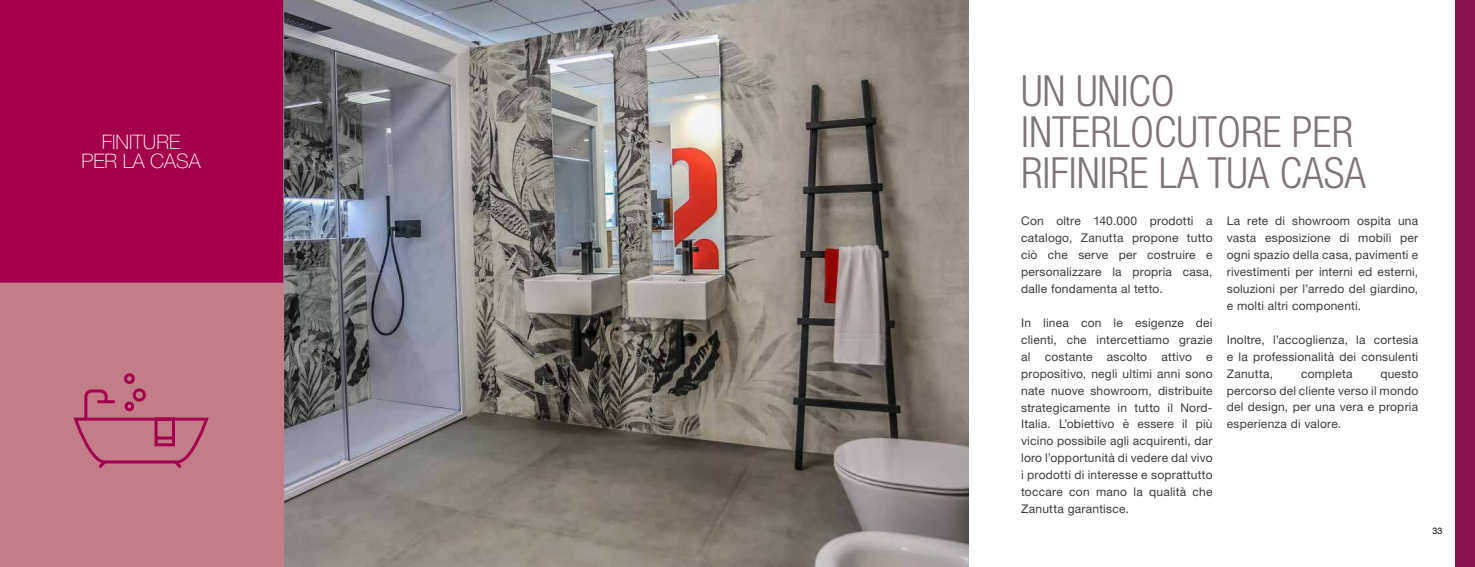
<style>
.page{position:relative;width:1475px;height:567px;background:#fff}
.page>*{position:absolute;margin:0;border:0;box-sizing:border-box;transform-origin:0 0}
.t1{font:300 condensed 43px/41px "Helvetica Neue LT Std";color:#7e757b}
.t2{font:100 20px/19px "Helvetica Neue LT Std";color:#fff;text-align:center}
.t3{font:12px/16.9px "Helvetica Neue LT Std";letter-spacing:.015em;color:#3c3c3b;text-align:justify}
.t4{font:9px "Helvetica Neue LT Std";color:#000}
</style>
<div class="page">
<div style="left:1454px;top:0;width:20px;height:567px;background:#8a124f"></div>
<img style="left:284px;top:0;width:684px;height:567px">
<div style="left:0;top:0;width:284px;height:283px;background:#a3004c"></div>
<div style="left:0;top:283px;width:284px;height:284px;background:#c37d89"></div>
<svg style="left:72px;top:372px;width:137px;height:99px;background:#bf6d81"></svg>
<h2 class="t2" style="left:81px;top:133px;width:120px">FINITURE<br>PER LA CASA</h2>
<h1 class="t1" style="left:1020px;top:70px;width:346px">UN UNICO<br>INTERLOCUTORE PER<br>RIFINIRE LA TUA CASA</h1>
<p class="t3" style="left:1020px;top:212px;width:193px">Con oltre 140.000 prodotti a catalogo, Zanutta propone tutto ciò che serve per costruire e personalizzare la propria casa, dalle fondamenta al tetto.</p>
<p class="t3" style="left:1020px;top:314px;width:193px">In linea con le esigenze dei clienti, che intercettiamo grazie al costante ascolto attivo e propositivo, negli ultimi anni sono nate nuove showroom, distribuite strategicamente in tutto il Nord-Italia. L’obiettivo è essere il più vicino possibile agli acquirenti, dar loro l’opportunità di vedere dal vivo i prodotti di interesse e soprattutto toccare con mano la qualità che Zanutta garantisce.</p>
<p class="t3" style="left:1226px;top:212px;width:193px">La rete di showroom ospita una vasta esposizione di mobili per ogni spazio della casa, pavimenti e rivestimenti per interni ed esterni, soluzioni per l’arredo del giardino, e molti altri componenti.</p>
<p class="t3" style="left:1226px;top:331px;width:193px">Inoltre, l’accoglienza, la cortesia e la professionalità dei consulenti Zanutta,</p>
<p class="t3" style="left:1300px;top:365px;width:53px">completa</p>
<p class="t3" style="left:1226px;top:365px;width:193px;text-indent:154px">questo percorso del cliente verso il mondo del design, per una vera e propria esperienza di valore.</p>
<p class="t4" style="left:1431px;top:525px;width:12px">33</p>
</div>
